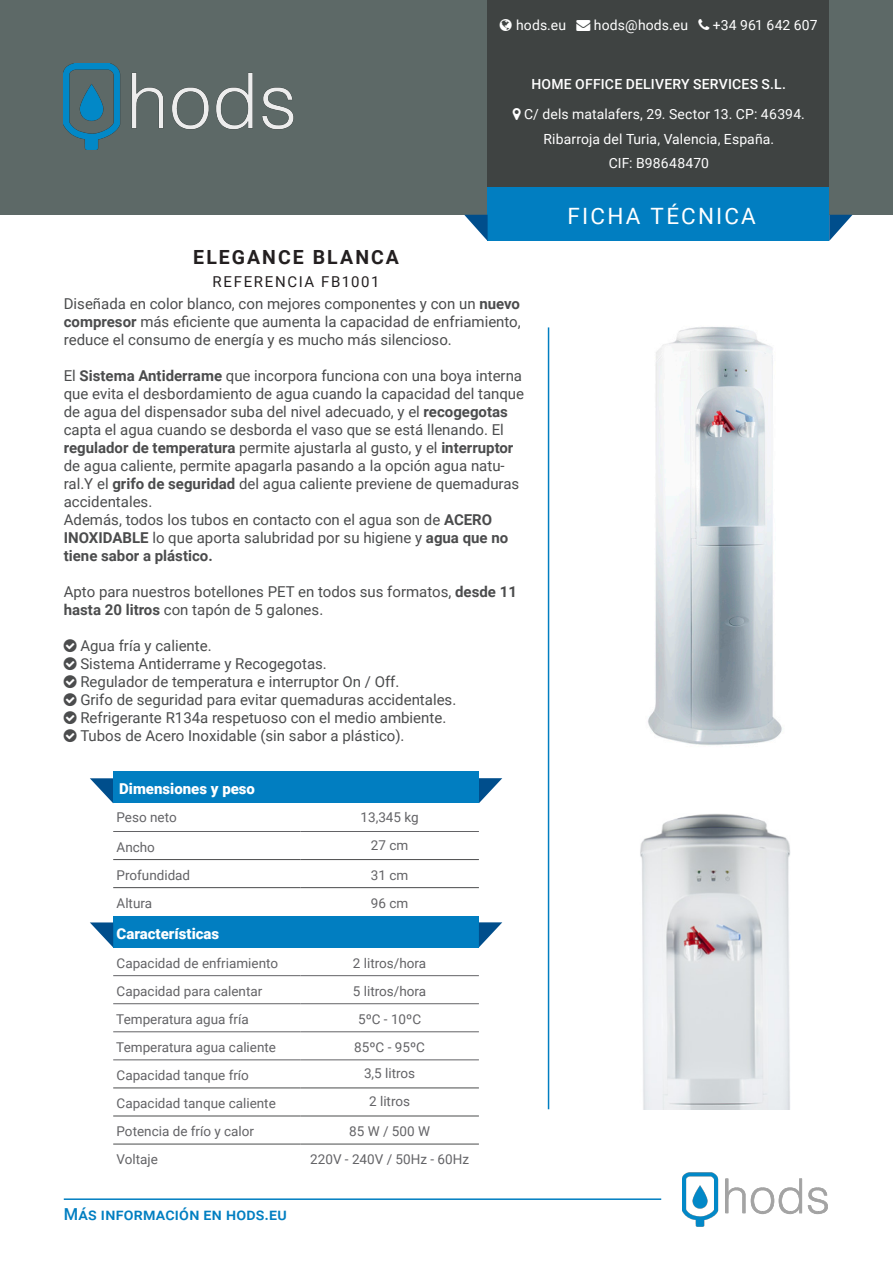
<style>
.page{position:relative;width:893px;height:1263px;background:#fff}
.page>*{position:absolute;margin:0;border:0;box-sizing:border-box;transform-origin:0 0}
.t1{font:22.5px "Roboto";letter-spacing:.1em;color:#fff}
.t2{font:700 19.5px "Roboto";letter-spacing:.105em;color:#231f20}
.t3{font:500 16.5px "Roboto";letter-spacing:.015em;color:#017ec1}
.BT-Table-Header{font:15px/18px "Roboto";color:#4b4c4d}
.t4{font:15px "Roboto";letter-spacing:.11em;color:#231f20}
.BT-Table-Header-2{font:900 15px "Roboto";color:#fff}
.Item-01{font:900 15px "Roboto";color:#fff}
.t5{font:13.95px "Roboto";letter-spacing:.01em;color:#fff}
.t6{font:500 13.95px "Roboto";letter-spacing:.015em;color:#fff}
.Item-01-2{font:13.5px "Roboto";color:#636366}
.BT-Table{font:13.5px "Roboto";color:#636366}
.s1{font-weight:700}
</style>
<div class="page">
<div style="left:0;top:0;width:893px;height:215px;background:#5d6967"></div>
<div style="left:488px;top:187px;width:341px;height:54px;background:#017ec1"></div>
<svg style="left:829px;top:215px;width:24px;height:26px"></svg>
<svg style="left:464px;top:215px;width:24px;height:26px"></svg>
<div style="left:488px;top:0;width:341px;height:187px;background:#3f4342"></div>
<img style="left:64px;top:64px;width:230px;height:86px">
<img style="left:683px;top:1172px;width:145px;height:55px">
<hr style="left:548px;top:327px;width:1px;height:782px;background:#017ec1">
<svg style="left:479px;top:778px;width:23px;height:25px"></svg>
<svg style="left:90px;top:778px;width:23px;height:25px"></svg>
<div style="left:113px;top:771px;width:366px;height:32px;background:#017ec1"></div>
<div style="left:113px;top:916px;width:366px;height:31px;background:#017ec1"></div>
<hr style="left:113px;top:831px;width:187px;height:1px;background:#636366">
<hr style="left:300px;top:831px;width:179px;height:1px;background:#636366">
<hr style="left:113px;top:975px;width:187px;height:1px;background:#636366">
<hr style="left:300px;top:975px;width:179px;height:1px;background:#636366">
<hr style="left:113px;top:1003px;width:187px;height:1px;background:#636366">
<hr style="left:300px;top:1003px;width:179px;height:1px;background:#636366">
<hr style="left:113px;top:1031px;width:187px;height:1px;background:#636366">
<hr style="left:300px;top:1031px;width:179px;height:1px;background:#636366">
<hr style="left:113px;top:1059px;width:187px;height:1px;background:#636366">
<hr style="left:300px;top:1059px;width:179px;height:1px;background:#636366">
<hr style="left:113px;top:859px;width:187px;height:1px;background:#4b4c4d">
<hr style="left:300px;top:859px;width:179px;height:1px;background:#4b4c4d">
<hr style="left:113px;top:887px;width:187px;height:1px;background:#4b4c4d">
<hr style="left:300px;top:887px;width:179px;height:1px;background:#4b4c4d">
<hr style="left:113px;top:1087px;width:187px;height:1px;background:#4b4c4d">
<hr style="left:300px;top:1087px;width:179px;height:1px;background:#4b4c4d">
<hr style="left:113px;top:1115px;width:187px;height:1px;background:#4b4c4d">
<hr style="left:300px;top:1115px;width:179px;height:1px;background:#4b4c4d">
<hr style="left:113px;top:1144px;width:187px;height:1px;background:#4b4c4d">
<hr style="left:300px;top:1144px;width:179px;height:1px;background:#4b4c4d">
<svg style="left:90px;top:922px;width:23px;height:25px"></svg>
<svg style="left:479px;top:922px;width:23px;height:25px"></svg>
<img style="left:640px;top:814px;width:150px;height:295px">
<img style="left:648px;top:327px;width:134px;height:418px">
<hr style="left:64px;top:1198px;width:597px;height:2px;background:#017ec1">
<p class="t5" style="left:516px;top:16px;width:173px">hods.eu → hods@hods.eu</p>
<p class="t5" style="left:713px;top:16px;width:106px">+34 961 642 607</p>
<p class="t6" style="left:531px;top:75px;width:256px">HOME OFFICE DELIVERY SERVICES S.L.</p>
<p class="t5" style="left:524px;top:104px;width:282px">C/ dels matalafers, 29. Sector 13. CP: 46394.</p>
<p class="t5" style="left:543px;top:129px;width:232px">Ribarroja del Turia, Valencia, España.</p>
<p class="t5" style="left:609px;top:154px;width:102px">CIF: B98648470</p>
<p class="t2" style="left:193px;top:243px;width:207px">ELEGANCE BLANCA</p>
<p class="t4" style="left:213px;top:271px;width:168px">REFERENCIA FB1001</p>
<p class="BT-Table-Header" style="left:64px;top:294px;width:458px;text-align:justify">Diseñada en color blanco, con mejores componentes y con un <span class="s1">nuevo compresor</span> más eficiente que aumenta la capacidad de enfriamiento, reduce el consumo de energía y es mucho más silencioso.</p>
<p class="BT-Table-Header" style="left:64px;top:366px;width:462px">El <span class="s1">Sistema Antiderrame</span> que incorpora funciona con una boya interna que evita el desbordamiento de agua cuando la capacidad del tanque de agua del dispensador suba del nivel adecuado, y el <span class="s1">recogegotas </span>capta el agua cuando se desborda el vaso que se está llenando. El <span class="s1">regulador de temperatura</span> permite ajustarla al gusto, y el <span class="s1">interruptor </span>de agua caliente, permite apagarla pasando a la opción agua natu&shy;ral.Y el <span class="s1">grifo de seguridad</span> del agua caliente previene de quemaduras accidentales.</p>
<p class="BT-Table-Header" style="left:64px;top:510px;width:446px">Además, todos los tubos en contacto con el agua son de <span class="s1">ACERO<br>INOXIDABLE</span> lo que aporta salubridad por su higiene y <span class="s1">agua que no tiene sabor a plástico.</span></p>
<p class="BT-Table-Header" style="left:64px;top:582px;width:455px">Apto para nuestros botellones PET en todos sus formatos, <span class="s1">desde 11 hasta 20 litros</span> con tapón de 5 galones.</p>
<p class="BT-Table-Header" style="left:80px;top:636px;width:133px">Agua fría y caliente.</p>
<p class="BT-Table-Header" style="left:80px;top:654px;width:248px">Sistema Antiderrame y Recogegotas.</p>
<p class="BT-Table-Header" style="left:80px;top:672px;width:320px">Regulador de temperatura e interruptor On / Off.</p>
<p class="BT-Table-Header" style="left:80px;top:690px;width:377px">Grifo de seguridad para evitar quemaduras accidentales.</p>
<p class="BT-Table-Header" style="left:80px;top:708px;width:367px">Refrigerante R134a respetuoso con el medio ambiente.</p>
<p class="BT-Table-Header" style="left:80px;top:726px;width:326px">Tubos de Acero Inoxidable (sin sabor a plástico).</p>
<p class="BT-Table-Header-2" style="left:119px;top:779px;width:137px">Dimensiones y peso</p>
<p class="Item-01-2" style="left:117px;top:807px;width:62px">Peso neto</p>
<p class="BT-Table" style="left:360px;top:807px;width:60px">13,345 kg</p>
<p class="Item-01-2" style="left:117px;top:837px;width:40px">Ancho</p>
<p class="BT-Table" style="left:371px;top:835px;width:39px">27 cm</p>
<p class="Item-01-2" style="left:117px;top:865px;width:75px">Profundidad</p>
<p class="BT-Table" style="left:371px;top:865px;width:39px">31 cm</p>
<p class="Item-01-2" style="left:117px;top:893px;width:37px">Altura</p>
<p class="BT-Table" style="left:371px;top:893px;width:39px">96 cm</p>
<p class="Item-01" style="left:117px;top:923px;width:104px">Características</p>
<p class="Item-01-2" style="left:117px;top:953px;width:163px">Capacidad de enfriamiento</p>
<p class="BT-Table" style="left:353px;top:953px;width:75px">2 litros/hora</p>
<p class="Item-01-2" style="left:117px;top:982px;width:147px">Capacidad para calentar</p>
<p class="BT-Table" style="left:353px;top:982px;width:75px">5 litros/hora</p>
<p class="Item-01-2" style="left:116px;top:1010px;width:134px">Temperatura agua fría</p>
<p class="BT-Table" style="left:358px;top:1010px;width:65px">5ºC - 10ºC</p>
<p class="Item-01-2" style="left:116px;top:1038px;width:161px">Temperatura agua caliente</p>
<p class="BT-Table" style="left:354px;top:1038px;width:72px">85ºC - 95ºC</p>
<p class="Item-01-2" style="left:117px;top:1066px;width:134px">Capacidad tanque frío</p>
<p class="BT-Table" style="left:364px;top:1064px;width:53px">3,5 litros</p>
<p class="Item-01-2" style="left:117px;top:1094px;width:161px">Capacidad tanque caliente</p>
<p class="BT-Table" style="left:369px;top:1092px;width:42px">2 litros</p>
<p class="Item-01-2" style="left:117px;top:1122px;width:139px">Potencia de frío y calor</p>
<p class="BT-Table" style="left:349px;top:1122px;width:82px">85 W / 500 W</p>
<p class="Item-01-2" style="left:117px;top:1150px;width:43px">Voltaje</p>
<p class="BT-Table" style="left:310px;top:1150px;width:160px">220V - 240V / 50Hz - 60Hz</p>
<p class="t3" style="left:64px;top:1202px;width:224px">Más información en hods.eu</p>
<p class="t1" style="left:567px;top:200px;width:190px">FICHA TÉCNICA</p>
</div>
